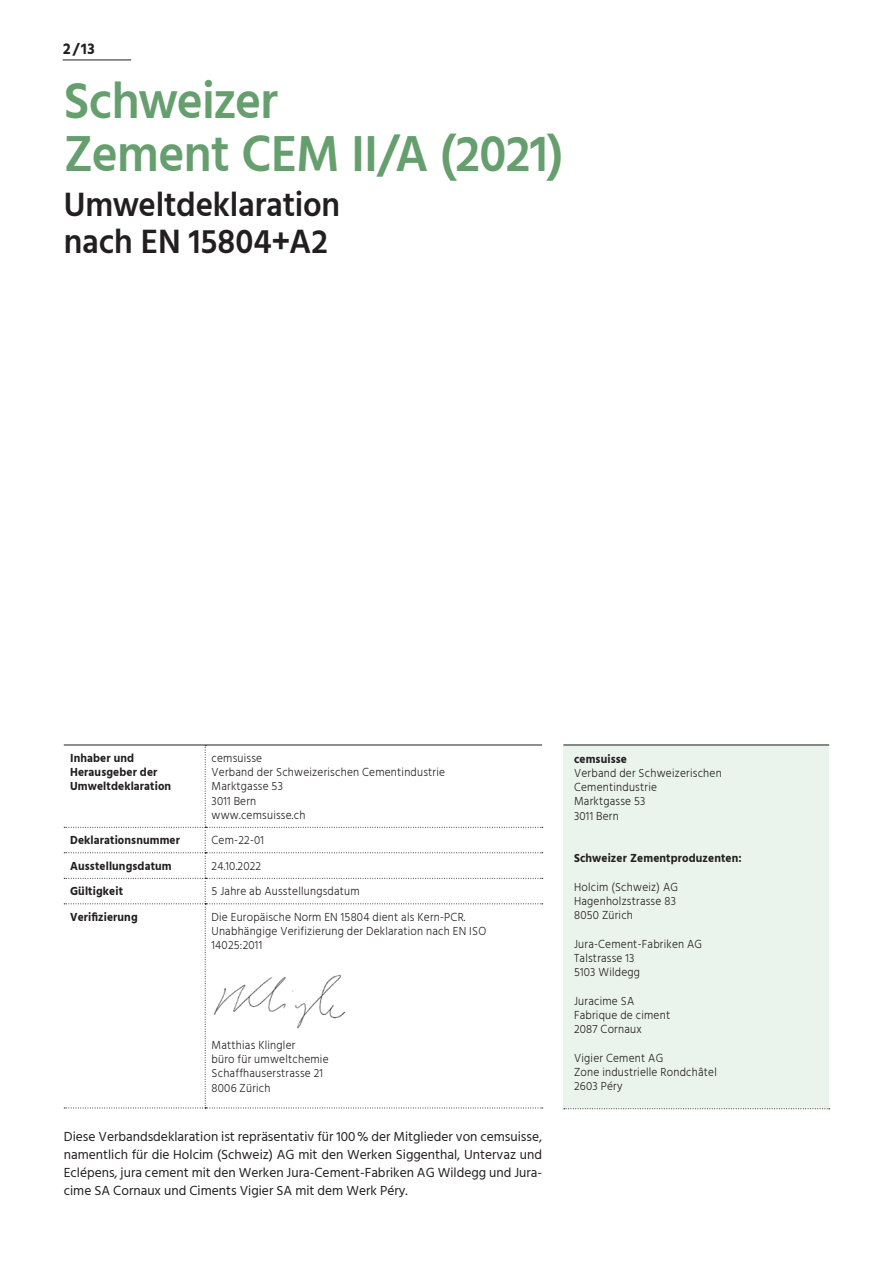
<style>
.page{position:relative;width:893px;height:1263px;background:#fff}
.page>*{position:absolute;margin:0;border:0;box-sizing:border-box;transform-origin:0 0}
.t1{font:600 52.05px "Hind Siliguri";letter-spacing:-.015em;color:#669f6e;scale:.95 1}
.t2{font:600 34.65px "Hind Siliguri";letter-spacing:-.005em;color:#231f20;scale:.95 1}
.t3{font:700 15.75px "Hind Siliguri";color:#231f20;scale:.95 1}
.Lauftext{font:13.5px/18px "Hind Siliguri";color:#231f20;text-align:justify}
.Tabelle{font:300 12px/14.2px "Hind Siliguri";letter-spacing:.02em;color:#231f20;scale:.95 1}
.Tabelle_bold{font:700 12px/14.2px "Hind Siliguri";letter-spacing:.01em;color:#231f20;scale:.95 1}
</style>
<div class="page">
<hr style="left:63px;top:60px;width:68px;height:1px;background:#231f20">
<svg style="left:64px;top:745px;width:479px;height:363px"></svg>
<div style="left:563px;top:745px;width:266px;height:364px;background:#eaf3ec"></div>
<hr style="left:563px;top:745px;width:266px;height:1px;background:#231f20">
<svg style="left:564px;top:1108px;width:266px;height:1px"></svg>
<img style="left:214px;top:974px;width:133px;height:54px">
<h3 class="t3" style="left:63px;top:36px;width:35px">2/13</h3>
<p class="t1" style="left:64px;top:62px;width:227px">Schweizer</p>
<p class="t1" style="left:64px;top:114px;width:528px">Zement CEM II/A (2021)</p>
<p class="t2" style="left:64px;top:178px;width:293px">Umweltdeklaration</p>
<p class="t2" style="left:64px;top:216px;width:280px">nach EN 15804+A2</p>
<p class="Tabelle_bold" style="left:70px;top:751px;width:108px">Inhaber und<br>Herausgeber der<br>Umweltdeklaration</p>
<p class="Tabelle" style="left:212px;top:750px;width:55px">cemsuisse</p>
<p class="Tabelle" style="left:212px;top:765px;width:247px">Verband der Schweizerischen Cementindustrie</p>
<p class="Tabelle" style="left:212px;top:779px;width:77px">Marktgasse 53</p>
<p class="Tabelle" style="left:212px;top:793px;width:49px">3011 Bern</p>
<p class="Tabelle" style="left:212px;top:807px;width:100px">www.cemsuisse.ch</p>
<p class="Tabelle_bold" style="left:70px;top:833px;width:117px">Deklarationsnummer</p>
<p class="Tabelle" style="left:212px;top:833px;width:57px">Cem-22-01</p>
<p class="Tabelle_bold" style="left:70px;top:859px;width:108px">Ausstellungsdatum</p>
<p class="Tabelle" style="left:212px;top:858px;width:54px">24.10.2022</p>
<p class="Tabelle_bold" style="left:70px;top:884px;width:57px">Gültigkeit</p>
<p class="Tabelle" style="left:212px;top:884px;width:158px">5 Jahre ab Ausstellungsdatum</p>
<p class="Tabelle_bold" style="left:70px;top:910px;width:73px">Verifizierung</p>
<p class="Tabelle" style="left:212px;top:909px;width:269px">Die Europäische Norm EN 15804 dient als Kern-PCR.</p>
<p class="Tabelle" style="left:212px;top:924px;width:291px">Unabhängige Verifizierung der Deklaration nach EN ISO<br>14025:2011</p>
<p class="Tabelle" style="left:212px;top:1038px;width:90px">Matthias Klingler</p>
<p class="Tabelle" style="left:212px;top:1052px;width:125px">büro für umweltchemie</p>
<p class="Tabelle" style="left:212px;top:1066px;width:119px">Schaffhauserstrasse 21</p>
<p class="Tabelle" style="left:212px;top:1080px;width:64px">8006 Zürich</p>
<p class="Lauftext" style="left:64px;top:1128px;width:480px">Diese Verbandsdeklaration ist repräsentativ für 100% der Mitglieder von cemsuisse, namentlich für die Holcim (Schweiz) AG mit den Werken Siggenthal, Untervaz und Eclépens, jura cement mit den Werken Jura-Cement-Fabriken AG Wildegg und Jura&shy;cime SA Cornaux und Ciments Vigier SA mit dem Werk Péry.</p>
<p class="Tabelle_bold" style="left:574px;top:752px;width:57px">cemsuisse</p>
<p class="Tabelle" style="left:574px;top:766px;width:157px">Verband der Schweizerischen</p>
<p class="Tabelle" style="left:574px;top:780px;width:89px">Cementindustrie</p>
<p class="Tabelle" style="left:574px;top:794px;width:77px">Marktgasse 53</p>
<p class="Tabelle" style="left:574px;top:808px;width:49px">3011 Bern</p>
<p class="Tabelle_bold" style="left:574px;top:851px;width:178px">Schweizer Zementproduzenten:</p>
<p class="Tabelle" style="left:574px;top:880px;width:111px">Holcim (Schweiz) AG</p>
<p class="Tabelle" style="left:574px;top:894px;width:109px">Hagenholzstrasse 83</p>
<p class="Tabelle" style="left:574px;top:908px;width:64px">8050 Zürich</p>
<p class="Tabelle" style="left:574px;top:937px;width:136px">Jura-Cement-Fabriken AG</p>
<p class="Tabelle" style="left:574px;top:951px;width:65px">Talstrasse 13</p>
<p class="Tabelle" style="left:574px;top:965px;width:71px">5103 Wildegg</p>
<p class="Tabelle" style="left:574px;top:994px;width:65px">Juracime SA</p>
<p class="Tabelle" style="left:574px;top:1008px;width:103px">Fabrique de ciment</p>
<p class="Tabelle" style="left:574px;top:1022px;width:73px">2087 Cornaux</p>
<p class="Tabelle" style="left:574px;top:1051px;width:95px">Vigier Cement AG</p>
<p class="Tabelle" style="left:574px;top:1065px;width:152px">Zone industrielle Rondchâtel</p>
<p class="Tabelle" style="left:574px;top:1079px;width:53px">2603 Péry</p>
</div>
